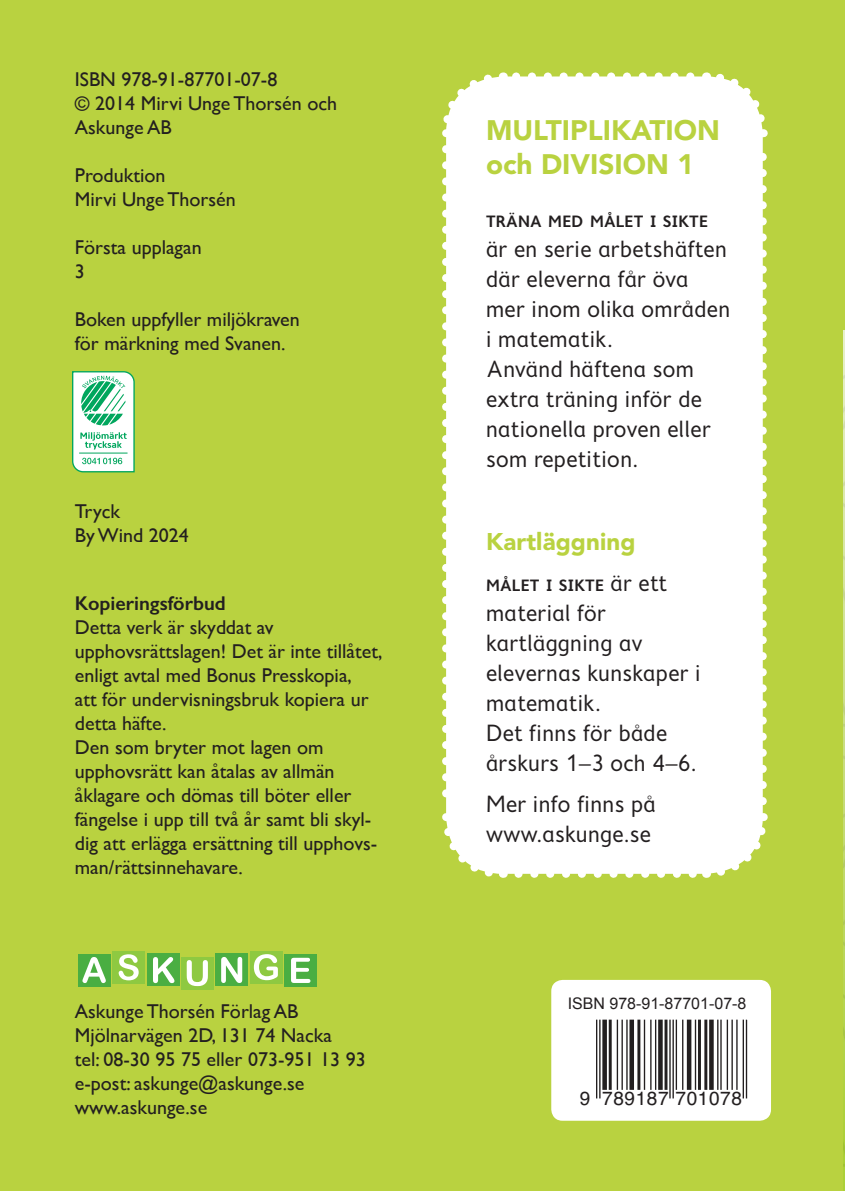
<style>
.page{position:relative;width:845px;height:1191px;background:#fff}
.page>*{position:absolute;margin:0;border:0;box-sizing:border-box;transform-origin:0 0}
.Rubrik_2{font:900 28px/34px "Avenir";color:#b9d240}
.Brödtext_blankrad{font:24px/30px "Fiendstar";letter-spacing:.005em;color:#231f20}
.Brödtext_blankrad-2{font:900 24px "Avenir";letter-spacing:.005em;color:#b9d240}
.Alt_copy{font:20px/24px "Gill Sans";color:#231f20}
.Alt_copy-2{font:600 20px "Gill Sans";color:#231f20}
.t1{font:19.2px "Helvetica";letter-spacing:.025em;color:#231f20}
.Brödtext_blankrad-3{font:600 16.8px "Fiendstar";letter-spacing:.005em;color:#231f20}
.t2{font:16px "Arial";color:#231f20}
.s1{font-weight:400;font-size:24px}
</style>
<div class="page">
<hr style="left:842px;top:0;width:3px;height:330px;background:#b9d240">
<img style="left:842px;top:330px;width:3px;height:861px">
<div style="left:0;top:0;width:842px;height:1191px;background:#b9d240"></div>
<div style="left:78px;top:954px;width:33px;height:32px;background:#4aae42"></div>
<svg style="left:82px;top:957px;width:24px;height:26px"></svg>
<div style="left:112px;top:950px;width:33px;height:33px;background:#8ec941"></div>
<svg style="left:119px;top:954px;width:20px;height:26px"></svg>
<div style="left:215px;top:953px;width:33px;height:33px;background:#4aae42"></div>
<svg style="left:221px;top:957px;width:21px;height:26px"></svg>
<div style="left:146px;top:953px;width:33px;height:33px;background:#4aae42"></div>
<svg style="left:153px;top:957px;width:21px;height:26px"></svg>
<div style="left:181px;top:956px;width:33px;height:33px;background:#8ec941"></div>
<svg style="left:187px;top:960px;width:21px;height:26px"></svg>
<div style="left:250px;top:950px;width:33px;height:33px;background:#8ec941"></div>
<svg style="left:254px;top:954px;width:24px;height:26px"></svg>
<div style="left:284px;top:954px;width:33px;height:33px;background:#4aae42"></div>
<svg style="left:291px;top:957px;width:19px;height:26px"></svg>
<div style="left:446px;top:76px;width:317px;height:797px;background:#fff;border-radius:57px"></div>
<svg style="left:518px;top:873px;width:180px;height:4px"></svg>
<svg style="left:510px;top:72px;width:180px;height:5px"></svg>
<svg style="left:442px;top:149px;width:62px;height:729px"></svg>
<svg style="left:706px;top:813px;width:62px;height:65px"></svg>
<svg style="left:705px;top:72px;width:63px;height:729px"></svg>
<svg style="left:442px;top:72px;width:62px;height:65px"></svg>
<div style="left:551px;top:980px;width:220px;height:140px;background:#fff;border-radius:11px"></div>
<svg style="left:573px;top:1019px;width:178px;height:92px"></svg>
<hr style="left:596px;top:1019px;width:1px;height:79px;background:#231f20">
<hr style="left:599px;top:1019px;width:1px;height:79px;background:#231f20">
<div style="left:602px;top:1019px;width:5px;height:70px;background:#231f20"></div>
<hr style="left:609px;top:1019px;width:3px;height:70px;background:#231f20">
<hr style="left:617px;top:1019px;width:1px;height:70px;background:#231f20">
<hr style="left:621px;top:1019px;width:2px;height:70px;background:#231f20">
<hr style="left:626px;top:1019px;width:1px;height:70px;background:#231f20">
<div style="left:629px;top:1019px;width:5px;height:70px;background:#231f20"></div>
<hr style="left:637px;top:1019px;width:3px;height:70px;background:#231f20">
<hr style="left:644px;top:1019px;width:1px;height:70px;background:#231f20">
<hr style="left:650px;top:1019px;width:1px;height:70px;background:#231f20">
<hr style="left:655px;top:1019px;width:1px;height:70px;background:#231f20">
<svg style="left:658px;top:1019px;width:4px;height:70px"></svg>
<hr style="left:664px;top:1019px;width:3px;height:70px;background:#231f20">
<hr style="left:669px;top:1019px;width:1px;height:79px;background:#231f20">
<hr style="left:672px;top:1019px;width:2px;height:79px;background:#231f20">
<hr style="left:675px;top:1019px;width:2px;height:70px;background:#231f20">
<hr style="left:682px;top:1019px;width:1px;height:70px;background:#231f20">
<hr style="left:687px;top:1019px;width:4px;height:70px;background:#231f20">
<hr style="left:695px;top:1019px;width:1px;height:70px;background:#231f20">
<hr style="left:698px;top:1019px;width:3px;height:70px;background:#231f20">
<hr style="left:704px;top:1019px;width:3px;height:70px;background:#231f20">
<svg style="left:709px;top:1019px;width:4px;height:70px"></svg>
<hr style="left:717px;top:1019px;width:1px;height:70px;background:#231f20">
<hr style="left:720px;top:1019px;width:1px;height:70px;background:#231f20">
<hr style="left:726px;top:1019px;width:2px;height:70px;background:#231f20">
<hr style="left:731px;top:1019px;width:2px;height:70px;background:#231f20">
<hr style="left:736px;top:1019px;width:1px;height:70px;background:#231f20">
<hr style="left:742px;top:1019px;width:2px;height:79px;background:#231f20">
<hr style="left:746px;top:1019px;width:1px;height:79px;background:#231f20">
<svg style="left:72px;top:371px;width:63px;height:101px;background:#b8e5cf"></svg>
<hr style="left:79px;top:452px;width:48px;height:1px;background:#00a65d">
<p class="Alt_copy" style="left:75px;top:67px;width:204px">ISBN 978-91-87701-07-8</p>
<p class="Alt_copy" style="left:75px;top:91px;width:264px">© 2014 Mirvi Unge Thorsén och</p>
<p class="Alt_copy" style="left:75px;top:115px;width:98px">Askunge AB</p>
<p class="Alt_copy" style="left:75px;top:163px;width:162px">Produktion<br>Mirvi Unge Thorsén</p>
<p class="Alt_copy" style="left:75px;top:235px;width:128px">Första upplagan</p>
<p class="Alt_copy" style="left:75px;top:259px;width:11px">3</p>
<p class="Alt_copy" style="left:75px;top:307px;width:226px">Boken uppfyller miljökraven för märkning med Svanen.</p>
<p class="Alt_copy" style="left:75px;top:499px;width:47px">Tryck</p>
<p class="Alt_copy" style="left:75px;top:523px;width:116px">By Wind 2024</p>
<p class="Alt_copy-2" style="left:75px;top:591px;width:152px">Kopieringsförbud</p>
<p class="Alt_copy" style="left:75px;top:615px;width:309px">Detta verk är skyddat av upphovsrättslagen! Det är inte tillåtet, enligt avtal med Bonus Presskopia,<br>att för undervisningsbruk kopiera ur detta häfte.</p>
<p class="Alt_copy" style="left:75px;top:735px;width:304px">Den som bryter mot lagen om upphovsrätt kan åtalas av allmän åklagare och dömas till böter eller fängelse i upp till två år samt bli skyl&shy;dig att erlägga ersättning till upphovs&shy;man/rättsinnehavare.</p>
<p class="Alt_copy" style="left:75px;top:999px;width:225px">Askunge Thorsén Förlag AB</p>
<p class="Alt_copy" style="left:75px;top:1023px;width:259px">Mjölnarvägen 2D, 131 74 Nacka</p>
<p class="Alt_copy" style="left:75px;top:1047px;width:292px">tel: 08-30 95 75 eller 073-951 13 93</p>
<p class="Alt_copy" style="left:75px;top:1071px;width:231px">e-post: askunge@askunge.se</p>
<p class="Alt_copy" style="left:75px;top:1095px;width:134px">www.askunge.se</p>
<p class="Rubrik_2" style="left:486px;top:113px;width:235px">MULTIPLIKATION och DIVISION 1</p>
<p class="Brödtext_blankrad-3" style="left:486px;top:212px;width:223px">TRÄNA MED MÅLET I SIKTE</p>
<p class="Brödtext_blankrad" style="left:486px;top:234px;width:246px">är en serie arbetshäften där eleverna får öva mer inom olika områden i matematik.<br>Använd häftena som extra träning inför de nationella proven eller som repetition.</p>
<p class="Brödtext_blankrad-2" style="left:486px;top:526px;width:151px">Kartläggning</p>
<p class="Brödtext_blankrad-3" style="left:486px;top:576px;width:183px">MÅLET I SIKTE <span class="s1">är ett</span></p>
<p class="Brödtext_blankrad" style="left:486px;top:598px;width:216px">material för kartläggning av elevernas kunskaper i matematik.<br>Det finns för både årskurs 1–3 och 4–6.</p>
<p class="Brödtext_blankrad" style="left:486px;top:789px;width:171px">Mer info finns på www.askunge.se</p>
<p class="t2" style="left:567px;top:992px;width:180px">ISBN 978-91-87701-07-8</p>
<p class="t1" style="left:580px;top:1083px;width:163px">9 789187 701078</p>
</div>
